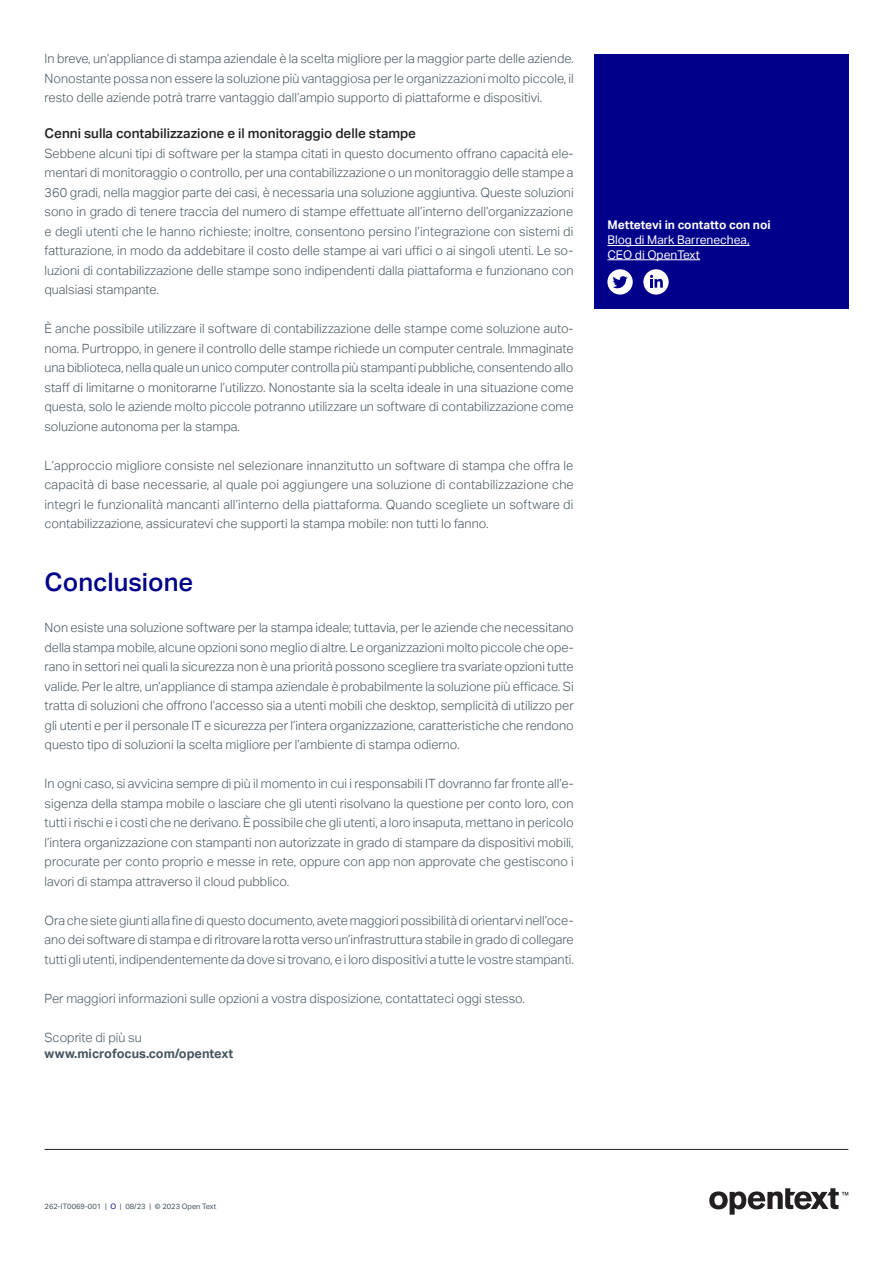
<style>
.page{position:relative;width:893px;height:1263px;background:#fff}
.page>*{position:absolute;margin:0;border:0;box-sizing:border-box;transform-origin:0 0}
.t1{font:500 25.5px "Aktiv Grotesk";color:#00008b}
.t2{font:500 13.5px "Aktiv Grotesk";color:#231f20}
.t3{font:300 12.75px/19.5px "Aktiv Grotesk";color:#45555f;text-align:justify}
.t4{font:700 12.75px/16.5px "Aktiv Grotesk";color:#45555f}
.t5{font:700 12px/15.8px "Aktiv Grotesk";color:#fff}
.t6{font:12px "Aktiv Grotesk";color:#fff}
.t7{font:7.5px "Aktiv Grotesk";color:#45555f}
.s1{font-weight:300}
.s2{font-weight:400}
.s3{color:#00008b}
</style>
<div class="page">
<div style="left:594px;top:54px;width:254px;height:254px;background:#00008b"></div>
<hr style="left:45px;top:1149px;width:803px;height:1px;background:#231f20">
<hr style="left:607px;top:245px;width:143px;height:1px;background:#fff">
<hr style="left:607px;top:259px;width:93px;height:1px;background:#fff">
<svg style="left:709px;top:1188px;width:139px;height:27px"></svg>
<div style="left:607px;top:269px;width:26px;height:26px;background:#fff;border-radius:50%"></div>
<svg style="left:613px;top:276px;width:14px;height:12px"></svg>
<div style="left:643px;top:269px;width:26px;height:26px;background:#fff;border-radius:50%"></div>
<svg style="left:650px;top:275px;width:13px;height:13px"></svg>
<p class="t3" style="left:45px;top:49px;width:531px">In breve, un’appliance di stampa aziendale è la scelta migliore per la maggior parte delle aziende .<br>Nonostante possa non essere la soluzione più vantaggiosa per le organizzazioni molto piccole, il resto delle aziende potrà trarre vantaggio dall’ampio supporto di piattaforme e dispositivi .</p>
<p class="t2" style="left:45px;top:126px;width:373px">Cenni sulla contabilizzazione e il monitoraggio delle stampe</p>
<p class="t3" style="left:45px;top:143px;width:531px">Sebbene alcuni tipi di software per la stampa citati in questo documento offrano capacità ele&shy;mentari di monitoraggio o controllo, per una contabilizzazione o un monitoraggio delle stampe a 360 gradi, nella maggior parte dei casi, è necessaria una soluzione aggiuntiva . Queste soluzioni sono in grado di tenere traccia del numero di stampe effettuate all’interno dell’organizzazione e degli utenti che le hanno richieste; inoltre, consentono persino l’integrazione con sistemi di fatturazione, in modo da addebitare il costo delle stampe ai vari uffici o ai singoli utenti. Le so&shy;luzioni di contabilizzazione delle stampe sono indipendenti dalla piattaforma e funzionano con qualsiasi stampante .</p>
<p class="t3" style="left:45px;top:319px;width:531px">È anche possibile utilizzare il software di contabilizzazione delle stampe come soluzione auto&shy;noma . Purtroppo, in genere il controllo delle stampe richiede un computer centrale . Immaginate una biblioteca, nella quale un unico computer controlla più stampanti pubbliche, consentendo allo staff di limitarne o monitorarne l’utilizzo. Nonostante sia la scelta ideale in una situazione come questa, solo le aziende molto piccole potranno utilizzare un software di contabilizzazione come soluzione autonoma per la stampa .</p>
<p class="t3" style="left:45px;top:455px;width:531px">L’approccio migliore consiste nel selezionare innanzitutto un software di stampa che offra le capacità di base necessarie, al quale poi aggiungere una soluzione di contabilizzazione che integri le funzionalità mancanti all’interno della piattaforma . Quando scegliete un software di contabilizzazione, assicuratevi che supporti la stampa mobile: non tutti lo fanno .</p>
<h2 class="t1" style="left:45px;top:567px;width:150px">Conclusione</h2>
<p class="t3" style="left:45px;top:618px;width:531px">Non esiste una soluzione software per la stampa ideale; tuttavia, per le aziende che necessitano della stampa mobile, alcune opzioni sono meglio di altre . Le organizzazioni molto piccole che ope&shy;rano in settori nei quali la sicurezza non è una priorità possono scegliere tra svariate opzioni tutte valide. Per le altre, un’appliance di stampa aziendale è probabilmente la soluzione più efficace. Si tratta di soluzioni che offrono l’accesso sia a utenti mobili che desktop, semplicità di utilizzo per gli utenti e per il personale IT e sicurezza per l’intera organizzazione, caratteristiche che rendono questo tipo di soluzioni la scelta migliore per l’ambiente di stampa odierno .</p>
<p class="t3" style="left:45px;top:774px;width:531px">In ogni caso, si avvicina sempre di più il momento in cui i responsabili IT dovranno far fronte all’e&shy;sigenza della stampa mobile o lasciare che gli utenti risolvano la questione per conto loro, con tutti i rischi e i costi che ne derivano . È possibile che gli utenti, a loro insaputa, mettano in pericolo l’intera organizzazione con stampanti non autorizzate in grado di stampare da dispositivi mobili, procurate per conto proprio e messe in rete, oppure con app non approvate che gestiscono i lavori di stampa attraverso il cloud pubblico .</p>
<p class="t3" style="left:45px;top:911px;width:531px">Ora che siete giunti alla fine di questo documento, avete maggiori possibilità di orientarvi nell’oce&shy;ano dei software di stampa e di ritrovare la rotta verso un’infrastruttura stabile in grado di collegare tutti gli utenti, indipendentemente da dove si trovano, e i loro dispositivi a tutte le vostre stampanti .</p>
<p class="t3" style="left:45px;top:989px;width:482px">Per maggiori informazioni sulle opzioni a vostra disposizione, contattateci oggi stesso .</p>
<p class="t4" style="left:45px;top:1029px;width:190px"><span class="s1">Scoprite di più su </span>www.microfocus.com/opentext</p>
<p class="t5" style="left:607px;top:217px;width:165px">Mettetevi in contatto con noi<br><span class="s2">Blog di Mark Barrenechea,</span></p>
<p class="t6" style="left:607px;top:247px;width:94px">CEO di OpenText</p>
<p class="t7" style="left:45px;top:1202px;width:173px">262-IT0069-001 | <span class="s3">O</span> | 08/23 | © 2023 Open Text</p>
</div>
